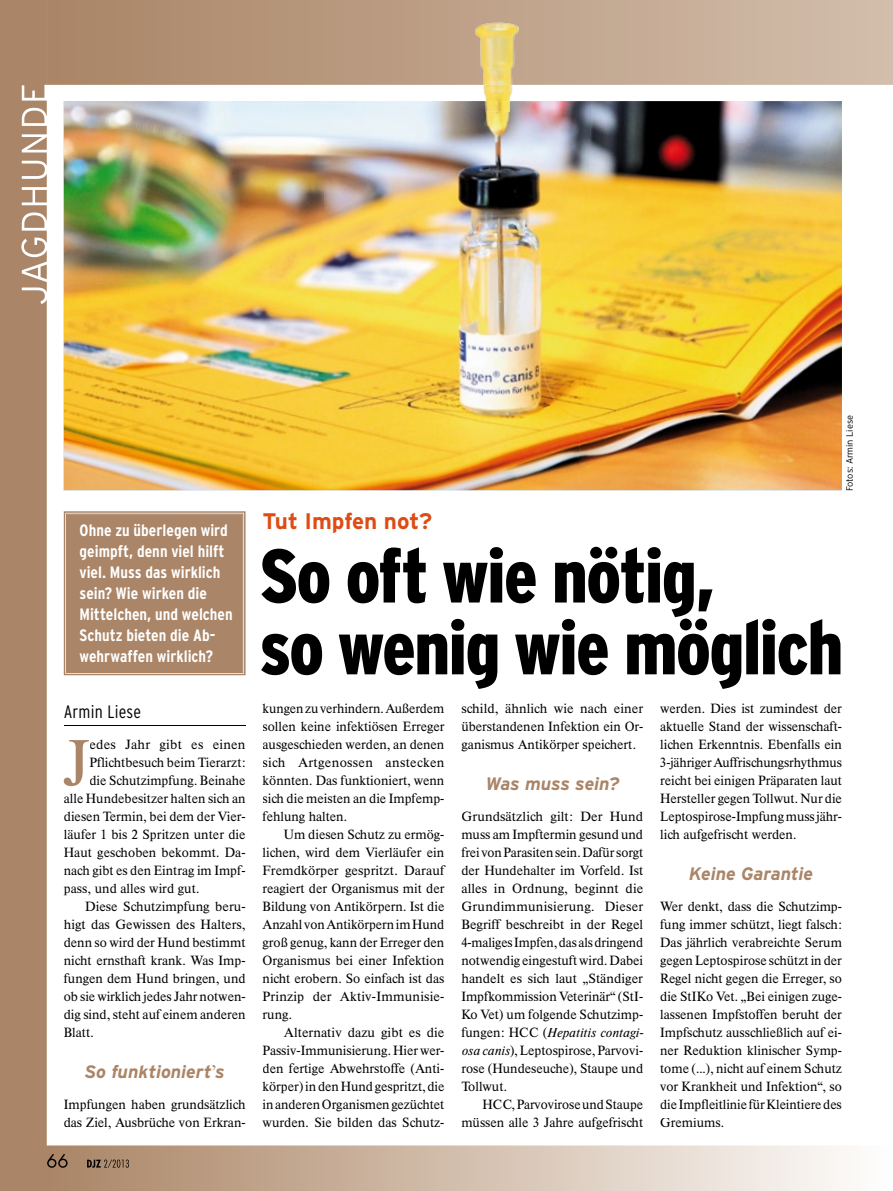
<style>
.page{position:relative;width:893px;height:1191px;background:#fff}
.page>*{position:absolute;margin:0;border:0;box-sizing:border-box;transform-origin:0 0}
.t1{font:900 condensed 75.75px/71.8px "Parey Interstate";letter-spacing:-.02em;color:#000}
.t2{font:500 64.2px "Parey Times BQ";color:#aa8567}
.t3{font:700 22.5px "Parey Interstate";color:#de4c14}
.t4{font:italic 700 18px "Parey Interstate";letter-spacing:-.005em;color:#aa8567}
.t5{font:300 condensed 18px "Parey Interstate";letter-spacing:.01em;color:#000}
.t6{font:700 condensed 16.5px/21px "Parey Interstate";color:#fff}
.t7{font:500 13.2px/18px "Parey Times BQ";color:#000;text-align:justify}
.t8{font:500 13.2px "Parey Times BQ";letter-spacing:.02em;color:#000}
.t9{font:300 9.3px "Parey Interstate";letter-spacing:-.01em;color:#000}
.s1{font-family:"Parey Times BQ";font-weight:500;font-style:normal}
.s2{font-weight:400;font-style:italic}
</style>
<div class="page">
<div style="left:0;top:0;width:47px;height:1191px;background:#aa8567"></div>
<svg style="left:45px;top:1145px;width:802px;height:46px"></svg>
<svg style="left:46px;top:0;width:847px;height:85px"></svg>
<img style="left:64px;top:101px;width:257px;height:181px">
<img style="left:321px;top:101px;width:263px;height:190px">
<img style="left:584px;top:101px;width:258px;height:199px">
<img style="left:64px;top:282px;width:257px;height:208px">
<img style="left:314px;top:291px;width:271px;height:199px">
<img style="left:578px;top:300px;width:264px;height:190px">
<div style="left:63px;top:511px;width:183px;height:165px;background:#aa8567"></div>
<div style="left:66px;top:514px;width:177px;height:159px;border:1px solid #aa8567"></div>
<img style="left:483px;top:85px;width:29px;height:16px">
<img style="left:475px;top:23px;width:44px;height:62px">
<img style="left:486px;top:101px;width:24px;height:11px">
<hr style="left:64px;top:724px;width:182px;height:1px;background:#000">
<img style="left:47px;top:1153px;width:22px;height:14px">
<img style="left:87px;top:1159px;width:14px;height:8px">
<svg style="left:101px;top:1159px;width:28px;height:8px"></svg>
<p class="t6" style="left:80px;top:519px;width:155px">Ohne zu überlegen wird geimpft, denn viel hilft viel. Muss das wirklich sein? Wie wirken die<br>Mittelchen, und welchen<br>Schutz bieten die Ab&shy;wehrwaffen wirklich?</p>
<h3 class="t5" style="left:64px;top:702px;width:79px">Armin Liese</h3>
<h2 class="t2" style="left:62px;top:725px;width:28px">J</h2>
<p class="t8" style="left:89px;top:737px;width:158px">edes Jahr gibt es einen</p>
<p class="t7" style="left:89px;top:754px;width:158px">Pflichtbesuch beim Tierarzt:</p>
<p class="t7" style="left:89px;top:772px;width:158px">die Schutzimpfung. Beinahe</p>
<p class="t7" style="left:64px;top:790px;width:183px">alle Hundebesitzer halten sich an</p>
<p class="t7" style="left:64px;top:808px;width:183px">diesen Termin, bei dem der Vier-</p>
<p class="t7" style="left:64px;top:826px;width:183px">läufer 1 bis 2 Spritzen unter die</p>
<p class="t7" style="left:64px;top:844px;width:183px">Haut geschoben bekommt. Da-</p>
<p class="t7" style="left:64px;top:862px;width:183px">nach gibt es den Eintrag im Impf-</p>
<p class="t7" style="left:64px;top:880px;width:137px">pass, und alles wird gut.</p>
<p class="t7" style="left:85px;top:898px;width:162px">Diese Schutzimpfung beru-</p>
<p class="t7" style="left:64px;top:916px;width:183px">higt das Gewissen des Halters,</p>
<p class="t7" style="left:64px;top:934px;width:183px">denn so wird der Hund bestimmt</p>
<p class="t7" style="left:64px;top:952px;width:183px">nicht ernsthaft krank. Was Imp-</p>
<p class="t7" style="left:64px;top:970px;width:183px">fungen dem Hund bringen, und</p>
<p class="t7" style="left:64px;top:988px;width:183px">ob sie wirklich jedes Jahr notwen-</p>
<p class="t7" style="left:64px;top:1006px;width:183px">dig sind, steht auf einem anderen</p>
<p class="t7" style="left:64px;top:1024px;width:31px">Blatt.</p>
<h3 class="t4" style="left:85px;top:1061px;width:142px">So funktioniert<span class="s1">’</span>s</h3>
<p class="t7" style="left:64px;top:1096px;width:183px">Impfungen haben grundsätzlich das Ziel, Ausbrüche von Erkran-</p>
<h3 class="t3" style="left:263px;top:508px;width:171px">Tut Impfen not?</h3>
<p class="t9" style="left:844px;top:491px;width:77px;rotate:-90deg">Fotos: Armin Liese</p>
<h1 class="t1" style="left:259px;top:539px;width:586px">So oft wie nötig,<br>so wenig wie möglich</h1>
<p class="t7" style="left:263px;top:700px;width:183px">kungen zu verhindern. Außerdem sollen keine infektiösen Erreger ausgeschieden werden, an denen sich Artgenossen anstecken könnten. Das funktioniert, wenn sich die meisten an die Impfemp&shy;fehlung halten.</p>
<p class="t7" style="left:263px;top:826px;width:183px;text-indent:21px">Um diesen Schutz zu ermög&shy;lichen, wird dem Vierläufer ein Fremdkörper gespritzt. Darauf reagiert der Organismus mit der Bildung von Antikörpern. Ist die Anzahl von Antikörpern im Hund groß genug, kann der Erreger den Organismus bei einer Infektion nicht erobern. So einfach ist das Prinzip der Aktiv-Immunisie&shy;rung.</p>
<p class="t7" style="left:263px;top:1024px;width:183px;text-indent:21px">Alternativ dazu gibt es die Passiv-Immunisierung. Hier wer&shy;den fertige Abwehrstoffe (Anti&shy;körper) in den Hund gespritzt, die in anderen Organismen gezüchtet wurden. Sie bilden das Schutz-</p>
<p class="t7" style="left:461px;top:700px;width:183px">schild, ähnlich wie nach einer überstandenen Infektion ein Or&shy;ganismus Antikörper speichert.</p>
<h3 class="t4" style="left:485px;top:773px;width:135px">Was muss sein?</h3>
<p class="t7" style="left:461px;top:808px;width:183px">Grundsätzlich gilt: Der Hund muss am Impftermin gesund und frei von Parasiten sein. Dafür sorgt der Hundehalter im Vorfeld. Ist alles in Ordnung, beginnt die Grundimmunisierung. Dieser Begriff beschreibt in der Regel 4-maliges Impfen, das als dringend notwendig eingestuft wird. Dabei handelt es sich laut „Ständiger Impfkommission Veterinär“ (StI-Ko Vet) um folgende Schutzimp&shy;fungen: HCC (<span class="s2">Hepatitis contagi&shy;osa canis</span>), Leptospirose, Parvovi&shy;rose (Hundeseuche), Staupe und Tollwut.</p>
<p class="t7" style="left:461px;top:1096px;width:183px;text-align:right">HCC, Parvovirose und Staupe müssen alle 3 Jahre aufgefrischt</p>
<p class="t7" style="left:660px;top:700px;width:183px">werden. Dies ist zumindest der aktuelle Stand der wissenschaft&shy;lichen Erkenntnis. Ebenfalls ein 3-jähriger Auffrischungsrhythmus reicht bei einigen Präparaten laut Hersteller gegen Tollwut. Nur die Leptospirose-Impfung muss jähr&shy;lich aufgefrischt werden.</p>
<h3 class="t4" style="left:689px;top:863px;width:126px">Keine Garantie</h3>
<p class="t7" style="left:660px;top:898px;width:183px">Wer denkt, dass die Schutzimp&shy;fung immer schützt, liegt falsch:<br>Das jährlich verabreichte Serum gegen Leptospirose schützt in der Regel nicht gegen die Erreger, so die StIKo Vet. „Bei einigen zuge&shy;lassenen Impfstoffen beruht der Impfschutz ausschließlich auf ei&shy;ner Reduktion klinischer Symp&shy;tome (...), nicht auf einem Schutz vor Krankheit und Infektion“, so die Impfleitlinie für Kleintiere des Gremiums.</p>
</div>
